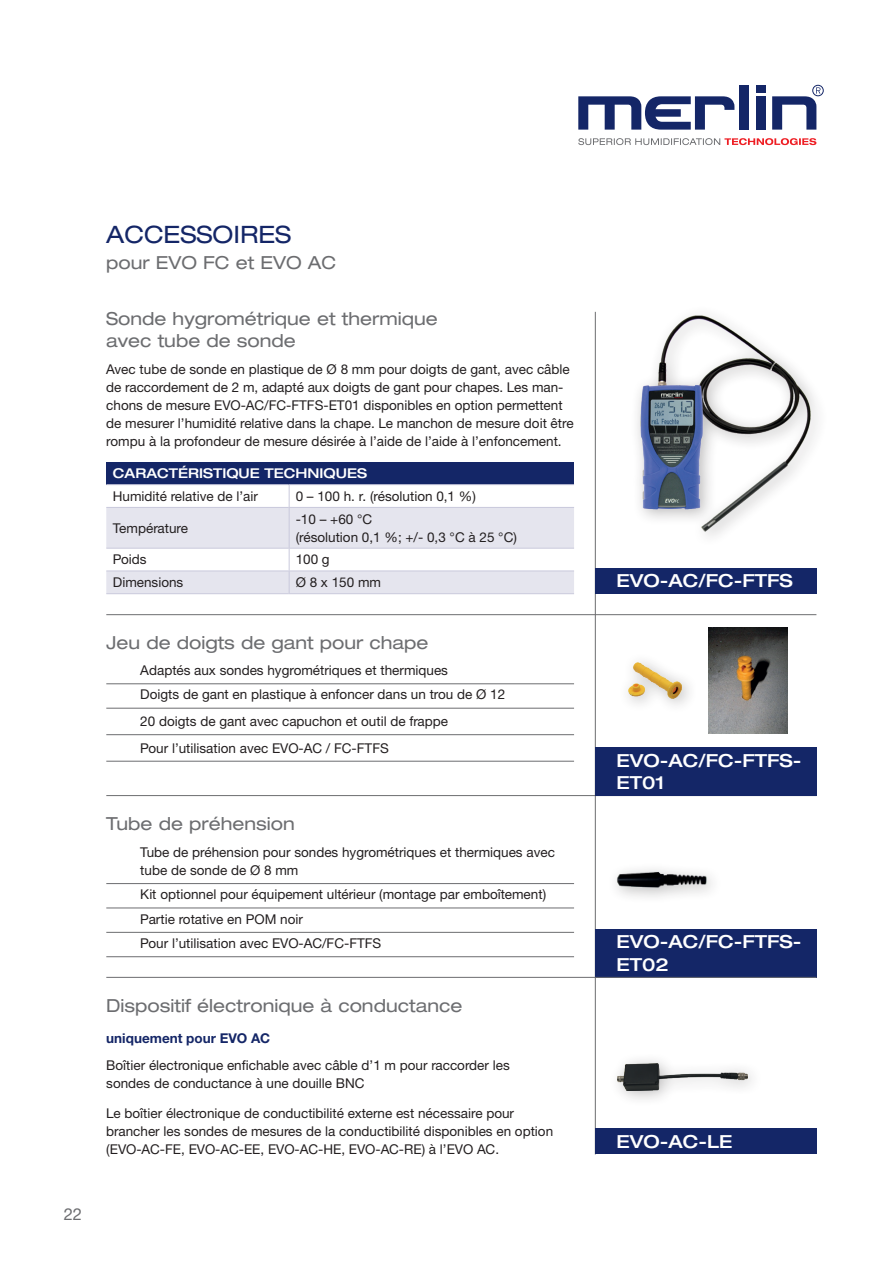
<style>
.page{position:relative;width:893px;height:1263px;background:#fff}
.page>*{position:absolute;margin:0;border:0;box-sizing:border-box;transform-origin:0 0}
.t1{font:expanded 24px "Helvetica Neue LTW1 G";color:#142667}
.t2{font:expanded 18px/22.5px "Helvetica Neue LTW1 G";color:#6c6d70}
.t3{font:500 expanded 18px/22.5px "Helvetica Neue LTW1 G";color:#fff}
.t4{font:16.5px "Helvetica Neue LTW1 G";color:#6c6d70}
.t5{font:13.5px/18px "Helvetica Neue LTW1 G";color:#231f20}
.t6{font:500 expanded 13.5px "Helvetica Neue LTW1 G";color:#fff}
.t7{font:700 13.5px "Helvetica Neue LTW1 G";color:#142667}
</style>
<div class="page">
<svg style="left:578px;top:96px;width:156px;height:34px"></svg>
<div style="left:756px;top:96px;width:10px;height:34px;background:#142667"></div>
<div style="left:739px;top:85px;width:10px;height:45px;background:#142667"></div>
<div style="left:756px;top:85px;width:10px;height:8px;background:#142667"></div>
<div style="left:812px;top:85px;width:11px;height:11px;border:1px solid #142667;border-radius:50%"></div>
<svg style="left:772px;top:87px;width:48px;height:43px"></svg>
<svg style="left:578px;top:138px;width:238px;height:7px"></svg>
<div style="left:106px;top:462px;width:468px;height:23px;background:#142667"></div>
<hr style="left:106px;top:484px;width:183px;height:1px;background:#c9c9dc">
<hr style="left:289px;top:484px;width:285px;height:1px;background:#c9c9dc">
<svg style="left:106px;top:485px;width:468px;height:109px"></svg>
<hr style="left:289px;top:570px;width:285px;height:1px;background:#c9c9dc">
<hr style="left:289px;top:593px;width:285px;height:1px;background:#c9c9dc">
<hr style="left:595px;top:312px;width:1px;height:842px;background:#6c6d70">
<div style="left:595px;top:568px;width:221px;height:26px;background:#142667"></div>
<hr style="left:106px;top:614px;width:710px;height:1px;background:#6c6d70">
<hr style="left:106px;top:683px;width:468px;height:1px;background:#6c6d70">
<hr style="left:106px;top:708px;width:468px;height:1px;background:#6c6d70">
<hr style="left:106px;top:734px;width:468px;height:1px;background:#6c6d70">
<hr style="left:106px;top:761px;width:468px;height:1px;background:#6c6d70">
<hr style="left:106px;top:883px;width:468px;height:1px;background:#6c6d70">
<hr style="left:106px;top:908px;width:468px;height:1px;background:#6c6d70">
<hr style="left:106px;top:932px;width:468px;height:1px;background:#6c6d70">
<hr style="left:106px;top:956px;width:468px;height:1px;background:#6c6d70">
<hr style="left:106px;top:795px;width:710px;height:1px;background:#6c6d70">
<div style="left:595px;top:747px;width:221px;height:49px;background:#142667"></div>
<div style="left:618px;top:652px;width:80px;height:62px;background:#231f20;opacity:.3"></div>
<img style="left:628px;top:662px;width:54px;height:36px">
<div style="left:595px;top:929px;width:221px;height:48px;background:#142667"></div>
<div style="left:607px;top:862px;width:116px;height:43px;background:#231f20;opacity:.3"></div>
<img style="left:614px;top:868px;width:96px;height:24px">
<hr style="left:106px;top:977px;width:710px;height:1px;background:#6c6d70">
<div style="left:595px;top:1128px;width:221px;height:26px;background:#142667"></div>
<div style="left:607px;top:1052px;width:157px;height:55px;background:#231f20;opacity:.3"></div>
<img style="left:618px;top:1063px;width:130px;height:27px">
<img style="left:708px;top:627px;width:80px;height:106px">
<img style="left:594px;top:311px;width:222px;height:227px">
<p class="t4" style="left:64px;top:1204px;width:20px">22</p>
<h1 class="t1" style="left:106px;top:219px;width:186px">ACCESSOIRES</h1>
<h2 class="t2" style="left:106px;top:251px;width:231px">pour EVO FC et EVO AC</h2>
<h2 class="t2" style="left:106px;top:306px;width:333px">Sonde hygrométrique et thermique avec tube de sonde</h2>
<p class="t5" style="left:106px;top:360px;width:469px">Avec tube de sonde en plastique de Ø 8 mm pour doigts de gant, avec câble de raccordement de 2 m, adapté aux doigts de gant pour chapes. Les man&shy;chons de mesure EVO-AC/FC-FTFS-ET01 disponibles en option permettent de mesurer l’humidité relative dans la chape. Le manchon de mesure doit être rompu à la profondeur de mesure désirée à l’aide de l’aide à l’enfoncement.</p>
<p class="t6" style="left:113px;top:465px;width:256px">CARACTÉRISTIQUE TECHNIQUES</p>
<p class="t5" style="left:113px;top:487px;width:147px">Humidité relative de l’air</p>
<p class="t5" style="left:296px;top:487px;width:182px">0 – 100 h. r. (résolution 0,1 %)</p>
<p class="t5" style="left:113px;top:519px;width:77px">Température</p>
<p class="t5" style="left:296px;top:510px;width:223px">-10 – +60 °C<br>(résolution 0,1 %; +/- 0,3 °C à 25 °C)</p>
<p class="t5" style="left:113px;top:550px;width:35px">Poids</p>
<p class="t5" style="left:296px;top:550px;width:36px">100 g</p>
<p class="t5" style="left:113px;top:573px;width:72px">Dimensions</p>
<p class="t5" style="left:296px;top:573px;width:87px">Ø 8 x 150 mm</p>
<h2 class="t3" style="left:617px;top:569px;width:178px">EVO-AC/FC-FTFS</h2>
<h2 class="t2" style="left:106px;top:630px;width:324px">Jeu de doigts de gant pour chape</h2>
<p class="t5" style="left:140px;top:658px;width:366px;line-height:24.5px">Adaptés aux sondes hygrométriques et thermiques<br>Doigts de gant en plastique à enfoncer dans un trou de Ø 12</p>
<p class="t5" style="left:140px;top:708px;width:309px;line-height:26.5px">20 doigts de gant avec capuchon et outil de frappe<br>Pour l’utilisation avec EVO-AC / FC-FTFS</p>
<h2 class="t2" style="left:106px;top:812px;width:190px">Tube de préhension</h2>
<p class="t5" style="left:140px;top:843px;width:416px">Tube de préhension pour sondes hygrométriques et thermiques avec tube de sonde de Ø 8 mm</p>
<p class="t5" style="left:140px;top:882px;width:407px;line-height:24.5px">Kit optionnel pour équipement ultérieur (montage par emboîtement)<br>Partie rotative en POM noir<br>Pour l’utilisation avec EVO-AC/FC-FTFS</p>
<h2 class="t2" style="left:106px;top:994px;width:358px">Dispositif électronique à conductance</h2>
<p class="t7" style="left:106px;top:1030px;width:165px">uniquement pour EVO AC</p>
<p class="t5" style="left:106px;top:1056px;width:405px">Boîtier électronique enfichable avec câble d’1 m pour raccorder les sondes de conductance à une douille BNC</p>
<p class="t5" style="left:106px;top:1104px;width:448px">Le boîtier électronique de conductibilité externe est nécessaire pour brancher les sondes de mesures de la conductibilité disponibles en option (EVO-AC-FE, EVO-AC-EE, EVO-AC-HE, EVO-AC-RE) à l’EVO AC.</p>
<h2 class="t3" style="left:617px;top:748px;width:186px">EVO-AC/FC-FTFS-<br>ET01</h2>
<h2 class="t3" style="left:617px;top:930px;width:186px">EVO-AC/FC-FTFS-<br>ET02</h2>
<h2 class="t3" style="left:617px;top:1130px;width:117px">EVO-AC-LE</h2>
</div>
